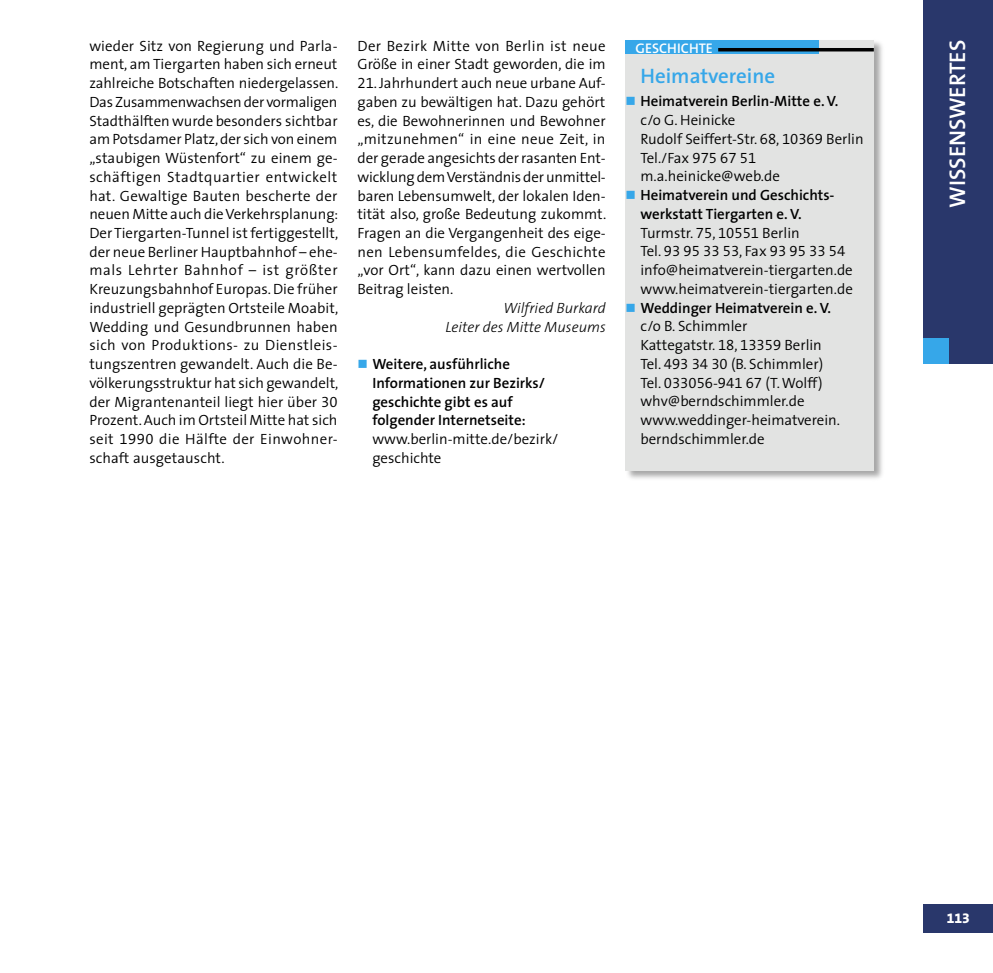
<style>
.page{position:relative;width:993px;height:973px;background:#fff}
.page>*{position:absolute;margin:0;border:0;box-sizing:border-box;transform-origin:0 0}
.t1{font:600 22.75px "LBS Thesis";color:#fff}
.HEAD_KASTEN{font:600 21px "LBS Thesis";color:#36a7e9}
.TEXT{font:300 14.88px/18.7px "LBS Thesis";letter-spacing:.005em;color:#000;text-align:justify}
.EINZUG_A-Z{font:300 14.88px "LBS Thesis";color:#000}
.EINZUG_MIT_KASTEN_-_BOLD{font:600 14.88px/18.7px "LBS Thesis";color:#000}
.TEXT-2{font:italic 300 14.88px "LBS Thesis";color:#000}
.t2{font:600 14px "LBS Thesis";color:#fff}
.t3{font:800 14px "LBS Thesis";color:#fff}
.s1{color:#36a7e9}
</style>
<div class="page">
<div style="left:923px;top:904px;width:69px;height:29px;background:#29376b"></div>
<div style="left:923px;top:0;width:69px;height:363px;background:#29376b"></div>
<div style="left:923px;top:338px;width:25px;height:25px;background:#36a7e9"></div>
<div style="left:624px;top:38px;width:260px;height:443px;background:#000;opacity:.35"></div>
<div style="left:625px;top:40px;width:248px;height:430px;background:#e2e3e2"></div>
<div style="left:625px;top:40px;width:193px;height:13px;background:#36a7e9"></div>
<hr style="left:718px;top:48px;width:155px;height:3px;background:#000">
<p class="TEXT" style="left:89px;top:36px;width:250px">wieder Sitz von Regierung und Parla&shy;ment, am Tiergarten haben sich erneut zahlreiche Botschaften niedergelassen.<br>Das Zusammenwachsen der vormaligen Stadthälften wurde besonders sichtbar am Potsdamer Platz, der sich von einem „staubigen Wüstenfort“ zu einem ge&shy;schäftigen Stadtquartier entwickelt hat. Gewaltige Bauten bescherte der neuen Mitte auch die Verkehrsplanung:<br>Der Tiergarten-Tunnel ist fertiggestellt, der neue Berliner Hauptbahnhof – ehe&shy;mals Lehrter Bahnhof – ist größter Kreuzungsbahnhof Europas. Die früher industriell geprägten Ortsteile Moabit, Wedding und Gesundbrunnen haben sich von Produktions- zu Dienstleis&shy;tungszentren gewandelt. Auch die Be&shy;völkerungsstruktur hat sich gewandelt, der Migrantenanteil liegt hier über 30<br>Prozent. Auch im Ortsteil Mitte hat sich seit 1990 die Hälfte der Einwohner&shy;schaft ausgetauscht.</p>
<p class="TEXT" style="left:357px;top:36px;width:250px">Der Bezirk Mitte von Berlin ist neue<br>Größe in einer Stadt geworden, die im</p>
<p class="TEXT" style="left:357px;top:73px;width:250px">21. Jahrhundert auch neue urbane Auf&shy;gaben zu bewältigen hat. Dazu gehört es, die Bewohnerinnen und Bewohner „mitzunehmen“ in eine neue Zeit, in der gerade angesichts der rasanten Ent&shy;wicklung dem Verständnis der unmittel&shy;baren Lebensumwelt, der lokalen Iden&shy;tität also, große Bedeutung zukommt.<br>Fragen an die Vergangenheit des eige&shy;nen Lebensumfeldes, die Geschichte „vor Ort“, kann dazu einen wertvollen Beitrag leisten.</p>
<p class="TEXT-2" style="left:503px;top:295px;width:104px">Wilfried Burkard</p>
<p class="TEXT-2" style="left:445px;top:314px;width:162px">Leiter des Mitte Museums</p>
<p class="EINZUG_MIT_KASTEN_-_BOLD" style="left:372px;top:354px;width:174px;text-indent:-15px"><span class="s1">■</span> Weitere, ausführliche<br>Informationen zur Bezirks/ geschichte gibt es auf folgender Internetseite:</p>
<p class="EINZUG_A-Z" style="left:372px;top:426px;width:187px">www.berlin-mitte.de/bezirk/</p>
<p class="EINZUG_A-Z" style="left:372px;top:445px;width:71px">geschichte</p>
<p class="t2" style="left:635px;top:37px;width:79px">GESCHICHTE</p>
<p class="HEAD_KASTEN" style="left:640px;top:58px;width:136px">Heimatvereine</p>
<p class="EINZUG_MIT_KASTEN_-_BOLD" style="left:625px;top:92px;width:214px"><span class="s1">■</span> Heimatverein Berlin-Mitte e. V.</p>
<p class="EINZUG_A-Z" style="left:640px;top:108px;width:96px">c/o G. Heinicke</p>
<p class="EINZUG_A-Z" style="left:640px;top:126px;width:225px">Rudolf Seiffert-Str. 68, 10369 Berlin</p>
<p class="EINZUG_A-Z" style="left:640px;top:145px;width:117px">Tel./Fax 975 67 51</p>
<p class="EINZUG_A-Z" style="left:640px;top:164px;width:141px">m.a.heinicke@web.de</p>
<p class="EINZUG_MIT_KASTEN_-_BOLD" style="left:640px;top:185px;width:195px;text-indent:-15px"><span class="s1">■</span> Heimatverein und Geschichts&shy;werkstatt Tiergarten e. V.</p>
<p class="EINZUG_A-Z" style="left:640px;top:220px;width:161px">Turmstr. 75, 10551 Berlin</p>
<p class="EINZUG_A-Z" style="left:640px;top:239px;width:206px">Tel. 93 95 33 53, Fax 93 95 33 54</p>
<p class="EINZUG_A-Z" style="left:640px;top:258px;width:214px">info@heimatverein-tiergarten.de</p>
<p class="EINZUG_A-Z" style="left:640px;top:276px;width:214px">www.heimatverein-tiergarten.de</p>
<p class="EINZUG_MIT_KASTEN_-_BOLD" style="left:625px;top:298px;width:207px"><span class="s1">■</span> Weddinger Heimatverein e. V.</p>
<p class="EINZUG_A-Z" style="left:640px;top:314px;width:108px">c/o B. Schimmler</p>
<p class="EINZUG_A-Z" style="left:640px;top:332px;width:183px">Kattegatstr. 18, 13359 Berlin</p>
<p class="EINZUG_A-Z" style="left:640px;top:351px;width:184px">Tel. 493 34 30 (B. Schimmler)</p>
<p class="EINZUG_A-Z" style="left:640px;top:370px;width:184px">Tel. 033056-941 67 (T. Wolff)</p>
<p class="EINZUG_A-Z" style="left:640px;top:389px;width:165px">whv@berndschimmler.de</p>
<p class="EINZUG_A-Z" style="left:640px;top:407px;width:201px">www.weddinger-heimatverein.</p>
<p class="EINZUG_A-Z" style="left:640px;top:426px;width:126px">berndschimmler.de</p>
<p class="t1" style="left:938px;top:208px;width:170px;rotate:-90deg">WISSENSWERTES</p>
<p class="t3" style="left:946px;top:906px;width:25px">113</p>
</div>
